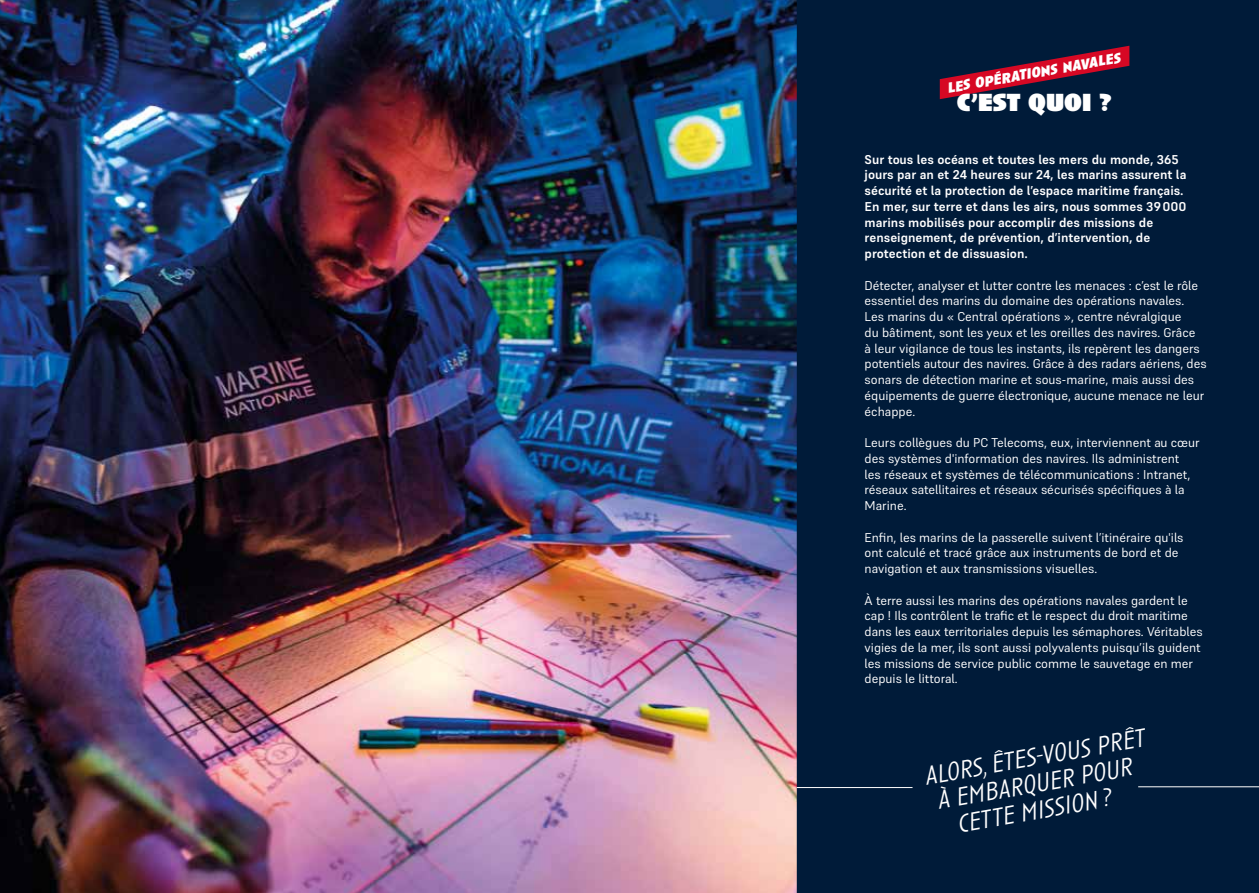
<style>
.page{position:relative;width:1259px;height:893px;background:#fff}
.page>*{position:absolute;margin:0;border:0;box-sizing:border-box;transform-origin:0 0}
.t1{font:italic 300 26.4px "Anisette Std";color:#fff}
.t2{font:900 25.5px "Anisette";color:#fff}
.t3{font:italic 700 expanded 15px "Anisette Std";color:#fff}
.t4{font:12.75px/15.8px "Supreme";color:#fff}
.t5{font:700 12.75px/15.8px "Supreme";color:#fff}
</style>
<div class="page">
<img style="left:0;top:0;width:797px;height:893px">
<div style="left:797px;top:0;width:462px;height:893px;background:#001b39"></div>
<hr style="left:797px;top:787px;width:115px;height:1px;background:#fff">
<hr style="left:1138px;top:786px;width:121px;height:1px;background:#fff">
<svg style="left:939px;top:46px;width:190px;height:53px"></svg>
<p class="t3" style="left:946px;top:80px;width:177px;rotate:-10deg">les opérations navales</p>
<h2 class="t2" style="left:956px;top:88px;width:156px">C’EST QUOI ?</h2>
<p class="t5" style="left:864px;top:151px;width:323px">Sur tous les océans et toutes les mers du monde, 365 jours par an et 24 heures sur 24, les marins assurent la sécurité et la protection de l’espace maritime français.<br>En mer, sur terre et dans les airs, nous sommes 39000 marins mobilisés pour accomplir des missions de renseignement, de prévention, d’intervention, de protection et de dissuasion.</p>
<p class="t4" style="left:864px;top:277px;width:343px">Détecter, analyser et lutter contre les menaces : c’est le rôle essentiel des marins du domaine des opérations navales.<br>Les marins du « Central opérations », centre névralgique<br>du bâtiment, sont les yeux et les oreilles des navires. Grâce<br>à leur vigilance de tous les instants, ils repèrent les dangers potentiels autour des navires. Grâce à des radars aériens, des sonars de détection marine et sous-marine, mais aussi des équipements de guerre électronique, aucune menace ne leur échappe.</p>
<p class="t4" style="left:864px;top:435px;width:336px">Leurs collègues du PC Telecoms, eux, interviennent au cœur des systèmes d'information des navires. Ils administrent<br>les réseaux et systèmes de télécommunications : Intranet, réseaux satellitaires et réseaux sécurisés spécifiques à la Marine.</p>
<p class="t4" style="left:864px;top:529px;width:320px">Enfin, les marins de la passerelle suivent l’itinéraire qu'ils ont calculé et tracé grâce aux instruments de bord et de navigation et aux transmissions visuelles.</p>
<p class="t4" style="left:864px;top:592px;width:340px">À terre aussi les marins des opérations navales gardent le cap ! Ils contrôlent le trafic et le respect du droit maritime dans les eaux territoriales depuis les sémaphores. Véritables vigies de la mer, ils sont aussi polyvalents puisqu’ils guident les missions de service public comme le sauvetage en mer depuis le littoral.</p>
<h1 class="t1" style="left:921px;top:762px;width:225px;rotate:-10deg">alors, êtes-vous prêt</h1>
<h1 class="t1" style="left:934px;top:787px;width:199px;rotate:-10deg">à embarquer pour</h1>
<h1 class="t1" style="left:954px;top:810px;width:158px;rotate:-10deg">cette mission?</h1>
</div>
